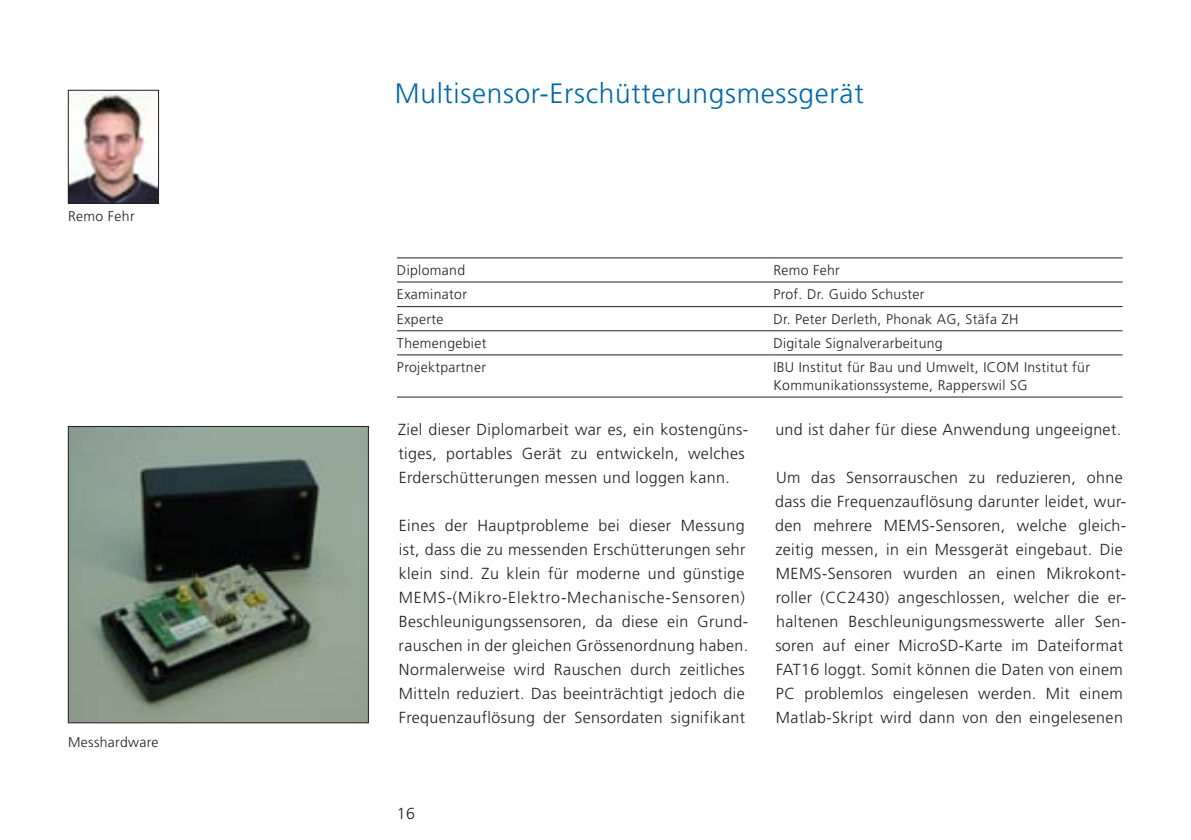
<style>
.page{position:relative;width:1191px;height:840px;background:#fff}
.page>*{position:absolute;margin:0;border:0;box-sizing:border-box;transform-origin:0 0}
.t1{font:300 28px "Frutiger";letter-spacing:.025em;color:#0068a5}
.t2{font:300 16px/24px "Frutiger";letter-spacing:.025em;color:#231f20}
.t3{font:300 14px/18px "Frutiger";letter-spacing:.025em;color:#231f20}
</style>
<div class="page">
<img style="left:70px;top:92px;width:87px;height:109px">
<div style="left:68px;top:90px;width:91px;height:113px;border:1px solid #231f20"></div>
<img style="left:70px;top:428px;width:297px;height:292px">
<div style="left:68px;top:426px;width:301px;height:296px;border:1px solid #231f20"></div>
<hr style="left:397px;top:257px;width:376px;height:1px;background:#231f20">
<hr style="left:773px;top:257px;width:349px;height:1px;background:#231f20">
<hr style="left:397px;top:281px;width:376px;height:1px;background:#231f20">
<hr style="left:773px;top:281px;width:349px;height:1px;background:#231f20">
<hr style="left:397px;top:306px;width:376px;height:1px;background:#231f20">
<hr style="left:773px;top:306px;width:349px;height:1px;background:#231f20">
<hr style="left:397px;top:330px;width:376px;height:1px;background:#231f20">
<hr style="left:773px;top:330px;width:349px;height:1px;background:#231f20">
<hr style="left:397px;top:354px;width:376px;height:1px;background:#231f20">
<hr style="left:773px;top:354px;width:349px;height:1px;background:#231f20">
<hr style="left:397px;top:396px;width:376px;height:1px;background:#231f20">
<hr style="left:773px;top:396px;width:349px;height:1px;background:#231f20">
<p class="t3" style="left:68px;top:207px;width:68px">Remo Fehr</p>
<p class="t3" style="left:68px;top:733px;width:92px">Messhardware</p>
<h1 class="t1" style="left:395px;top:78px;width:470px">Multisensor-Erschütterungsmessgerät</h1>
<p class="t3" style="left:397px;top:261px;width:70px">Diplomand</p>
<p class="t3" style="left:773px;top:261px;width:68px">Remo Fehr</p>
<p class="t3" style="left:397px;top:285px;width:72px">Examinator</p>
<p class="t3" style="left:773px;top:285px;width:153px">Prof. Dr. Guido Schuster</p>
<p class="t3" style="left:397px;top:310px;width:48px">Experte</p>
<p class="t3" style="left:773px;top:310px;width:247px">Dr. Peter Derleth, Phonak AG, Stäfa ZH</p>
<p class="t3" style="left:397px;top:334px;width:91px">Themengebiet</p>
<p class="t3" style="left:773px;top:334px;width:171px">Digitale Signalverarbeitung</p>
<p class="t3" style="left:397px;top:358px;width:91px">Projektpartner</p>
<p class="t3" style="left:773px;top:358px;width:318px">IBU Institut für Bau und Umwelt, ICOM Institut für<br>Kommunikationssysteme, Rapperswil SG</p>
<p class="t2" style="left:398px;top:417px;width:352px">Ziel dieser Diplomarbeit war es, ein kostengüns&shy;tiges, portables Gerät zu entwickeln, welches<br>Erderschütterungen messen und loggen kann.</p>
<p class="t2" style="left:398px;top:513px;width:351px">Eines der Hauptprobleme bei dieser Messung ist, dass die zu messenden Erschütterungen sehr klein sind. Zu klein für moderne und günstige MEMS-(Mikro-Elektro-Mechanische-Sensoren)<br>Beschleunigungssensoren, da diese ein Grund&shy;rauschen in der gleichen Grössenordnung haben.<br>Normalerweise wird Rauschen durch zeitliches Mitteln reduziert. Das beeinträchtigt jedoch die Frequenzauflösung der Sensordaten signifikant</p>
<p class="t2" style="left:775px;top:417px;width:347px">und ist daher für diese Anwendung ungeeignet.</p>
<p class="t2" style="left:775px;top:465px;width:353px">Um das Sensorrauschen zu reduzieren, ohne dass die Frequenzauflösung darunter leidet, wur&shy;den mehrere MEMS-Sensoren, welche gleich&shy;zeitig messen, in ein Messgerät eingebaut. Die MEMS-Sensoren wurden an einen Mikrokont&shy;roller (CC2430) angeschlossen, welcher die er&shy;haltenen Beschleunigungsmesswerte aller Sen&shy;soren auf einer MicroSD-Karte im Dateiformat FAT16 loggt. Somit können die Daten von einem PC problemlos eingelesen werden. Mit einem Matlab-Skript wird dann von den eingelesenen</p>
<p class="t2" style="left:397px;top:801px;width:20px">16</p>
</div>
